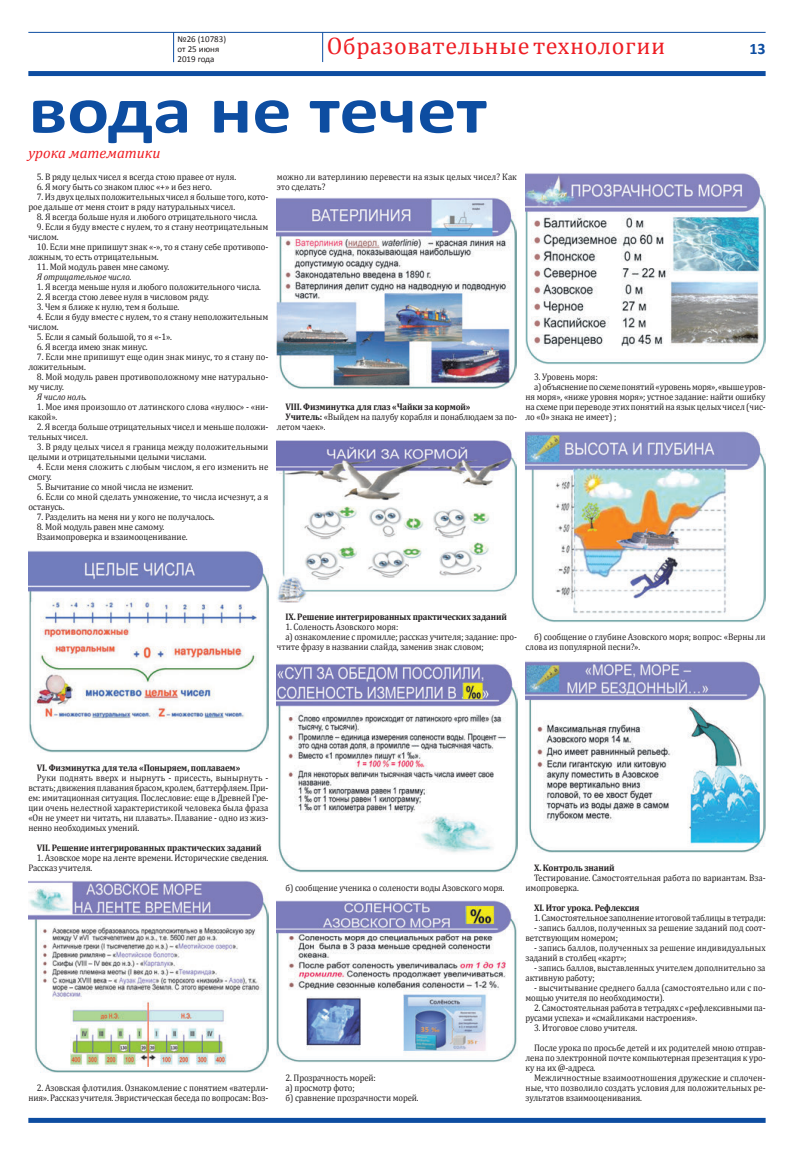
<style>
.page{position:relative;width:811px;height:1163px;background:#fff}
.page>*{position:absolute;margin:0;border:0;box-sizing:border-box;transform-origin:0 0}
.Заголовок_большой{font:700 67px "Calibri";color:#0d4da1;scale:1.17 1}
.Супер_рубрика{font:24px "Cambria";letter-spacing:.02em;color:#ee1d23}
.t1{font:700 16px "Calibri";color:#0d4da1}
.Подзаголовок{font:italic 15px "Cambria";color:#ee1d23}
.Текст{font:9.5px/10px "Cambria";letter-spacing:-.015em;color:#231f20;scale:.92 1}
.Текст-2{font:9.5px/10px "Cambria";letter-spacing:-.015em;color:#231f20;scale:.93 1}
.Текст-3{font:700 9.5px "Cambria";letter-spacing:-.015em;color:#231f20;scale:.92 1}
.Текст-4{font:9.5px/10px "Cambria";letter-spacing:.005em;color:#231f20;scale:.93 1}
.Текст-5{font:9.5px/10px "Cambria";letter-spacing:.005em;color:#231f20;scale:.92 1}
.Текст-6{font:italic 9.5px "Cambria";letter-spacing:-.015em;color:#231f20;scale:.93 1}
.t2{font:9px/9.9px "Calibri";color:#231f20}
.s1{font-weight:700}
</style>
<div class="page">
<hr style="left:173px;top:32px;width:1px;height:30px;background:#0d4da1">
<hr style="left:322px;top:32px;width:1px;height:30px;background:#0d4da1">
<hr style="left:28px;top:32px;width:737px;height:1px;background:#0d4da1">
<div style="left:28px;top:71px;width:737px;height:5px;background:#0d4da1"></div>
<div style="left:28px;top:1117px;width:737px;height:5px;background:#0d4da1"></div>
<img style="left:28px;top:551px;width:240px;height:201px">
<img style="left:28px;top:880px;width:240px;height:192px">
<img style="left:277px;top:197px;width:240px;height:192px">
<img style="left:277px;top:440px;width:239px;height:162px">
<img style="left:277px;top:663px;width:240px;height:209px">
<img style="left:277px;top:900px;width:240px;height:162px">
<img style="left:525px;top:172px;width:240px;height:192px">
<img style="left:525px;top:431px;width:240px;height:191px">
<img style="left:525px;top:660px;width:240px;height:192px">
<p class="t2" style="left:177px;top:34px;width:50px">№26 (10783) от 25 июня<br>2019 года</p>
<h3 class="t1" style="left:749px;top:37px;width:18px">13</h3>
<p class="Супер_рубрика" style="left:327px;top:32px;width:340px">Образовательные технологии</p>
<p class="Заголовок_большой" style="left:28px;top:63px;width:393px">вода не течет</p>
<p class="Подзаголовок" style="left:28px;top:142px;width:133px">урока математики</p>
<p class="Текст-2" style="left:37px;top:171px;width:216px">5. В ряду целых чисел я всегда стою правее от нуля.</p>
<p class="Текст-2" style="left:37px;top:181px;width:190px">6. Я могу быть со знаком плюс «+» и без него.</p>
<p class="Текст-2" style="left:28px;top:191px;width:260px;text-indent:9px">7. Из двух целых положительных чисел я больше того, кото&shy;рое дальше от меня стоит в ряду натуральных чисел.</p>
<p class="Текст-2" style="left:37px;top:211px;width:239px">8. Я всегда больше нуля и любого отрицательного числа.</p>
<p class="Текст-2" style="left:28px;top:221px;width:260px;text-indent:9px">9. Если я буду вместе с нулем, то я стану неотрицательным числом.</p>
<p class="Текст-2" style="left:28px;top:241px;width:260px;text-indent:9px">10. Если мне припишут знак «-», то я стану себе противопо&shy;ложным, то есть отрицательным.</p>
<p class="Текст-2" style="left:37px;top:261px;width:144px">11. Мой модуль равен мне самому.</p>
<p class="Текст-6" style="left:37px;top:270px;width:103px">Я отрицательное число.</p>
<p class="Текст-2" style="left:37px;top:281px;width:242px">1. Я всегда меньше нуля и любого положительного числа.</p>
<p class="Текст-2" style="left:37px;top:291px;width:187px">2. Я всегда стою левее нуля в числовом ряду.</p>
<p class="Текст-2" style="left:37px;top:301px;width:155px">3. Чем я ближе к нулю, тем я больше.</p>
<p class="Текст-2" style="left:28px;top:311px;width:260px;text-indent:9px">4. Если я буду вместе с нулем, то я стану неположительным числом.</p>
<p class="Текст-2" style="left:37px;top:331px;width:147px">5. Если я самый большой, то я «-1».</p>
<p class="Текст-2" style="left:37px;top:341px;width:121px">6. Я всегда имею знак минус.</p>
<p class="Текст-2" style="left:28px;top:351px;width:260px;text-indent:9px">7. Если мне припишут еще один знак минус, то я стану по&shy;ложительным.</p>
<p class="Текст-2" style="left:28px;top:371px;width:260px;text-indent:9px">8. Мой модуль равен противоположному мне натурально&shy;му числу.</p>
<p class="Текст-6" style="left:37px;top:390px;width:55px">Я число ноль.</p>
<p class="Текст-2" style="left:28px;top:401px;width:260px;text-indent:9px">1. Мое имя произошло от латинского слова «нулюс» - «ни&shy;какой».</p>
<p class="Текст-2" style="left:28px;top:421px;width:260px;text-indent:9px">2. Я всегда больше отрицательных чисел и меньше положи&shy;тельных чисел.</p>
<p class="Текст-4" style="left:28px;top:441px;width:260px;text-indent:9px">3. В ряду целых чисел я граница между положительными целыми и отрицательными целыми числами.</p>
<p class="Текст-4" style="left:28px;top:461px;width:260px;text-indent:9px">4. Если меня сложить с любым числом, я его изменить не смогу.</p>
<p class="Текст-2" style="left:37px;top:481px;width:170px">5. Вычитание со мной числа не изменит.</p>
<p class="Текст-2" style="left:28px;top:491px;width:260px;text-indent:9px">6. Если со мной сделать умножение, то числа исчезнут, а я останусь.</p>
<p class="Текст-2" style="left:37px;top:511px;width:193px">7. Разделить на меня ни у кого не получалось.</p>
<p class="Текст-2" style="left:37px;top:521px;width:139px">8. Мой модуль равен мне самому.</p>
<p class="Текст-2" style="left:37px;top:532px;width:164px">Взаимопроверка и взаимооценивание.</p>
<p class="Текст-5" style="left:277px;top:172px;width:262px">можно ли ватерлинию перевести на язык целых чисел? Как это сделать?</p>
<p class="Текст-3" style="left:285px;top:400px;width:203px">VIII. Физминутка для глаз «Чайки за кормой»</p>
<p class="Текст" style="left:277px;top:412px;width:262px;text-indent:9px"><span class="s1">Учитель:</span> «Выйдем на палубу корабля и понаблюдаем за по&shy;летом чаек».</p>
<p class="Текст" style="left:534px;top:372px;width:71px">3. Уровень моря:</p>
<p class="Текст" style="left:525px;top:382px;width:262px;text-align:justify;text-indent:9px">а) объяснение по схеме понятий «уровень моря», «выше уров&shy;ня моря», «ниже уровня моря»; устное задание: найти ошибку на схеме при переводе этих понятий на язык целых чисел (чис&shy;ло «0» знака не имеет) ;</p>
<p class="Текст-3" style="left:285px;top:610px;width:242px">IX. Решение интегрированных практических заданий</p>
<p class="Текст" style="left:285px;top:622px;width:124px">1. Соленость Азовского моря:</p>
<p class="Текст" style="left:277px;top:632px;width:262px;text-indent:9px">а) ознакомление с промилле; рассказ учителя; задание: про&shy;чтите фразу в названии слайда, заменив знак словом;</p>
<p class="Текст" style="left:525px;top:632px;width:262px;text-indent:9px">б) сообщение о глубине Азовского моря; вопрос: «Верны ли слова из популярной песни?».</p>
<p class="Текст-3" style="left:37px;top:760px;width:222px">VI. Физминутка для тела «Поныряем, поплаваем»</p>
<p class="Текст" style="left:28px;top:772px;width:262px;text-align:justify;text-indent:9px">Руки поднять вверх и нырнуть - присесть, вынырнуть - встать; движения плавания брасом, кролем, баттерфляем. При&shy;ем: имитационная ситуация. Послесловие: еще в Древней Гре&shy;ции очень нелестной характеристикой человека была фраза «Он не умеет ни читать, ни плавать». Плавание - одно из жиз&shy;ненно необходимых умений.</p>
<p class="Текст-3" style="left:37px;top:840px;width:246px">VII. Решение интегрированных практических заданий</p>
<p class="Текст" style="left:28px;top:852px;width:262px;text-indent:9px">1. Азовское море на ленте времени. Исторические сведения.<br>Рассказ учителя.</p>
<p class="Текст" style="left:285px;top:882px;width:240px">б) сообщение ученика о солености воды Азовского моря.</p>
<p class="Текст" style="left:28px;top:1082px;width:262px;text-align:right">2. Азовская флотилия. Ознакомление с понятием «ватерли&shy;ния». Рассказ учителя. Эвристическая беседа по вопросам: Воз-</p>
<p class="Текст" style="left:285px;top:1072px;width:100px">2. Прозрачность морей:</p>
<p class="Текст" style="left:285px;top:1082px;width:77px">а) просмотр фото;</p>
<p class="Текст" style="left:285px;top:1092px;width:146px">б) сравнение прозрачности морей.</p>
<p class="Текст-3" style="left:534px;top:860px;width:89px">X. Контроль знаний</p>
<p class="Текст" style="left:525px;top:872px;width:262px;text-indent:9px">Тестирование. Самостоятельная работа по вариантам. Вза&shy;имопроверка.</p>
<p class="Текст-3" style="left:534px;top:900px;width:116px">XI. Итог урока. Рефлексия</p>
<p class="Текст" style="left:534px;top:912px;width:253px">1. Самостоятельное заполнение итоговой таблицы в тетради:</p>
<p class="Текст" style="left:525px;top:922px;width:262px;text-indent:9px">- запись баллов, полученных за решение заданий под соот&shy;ветствующим номером;</p>
<p class="Текст" style="left:525px;top:942px;width:262px;text-indent:9px">- запись баллов, полученных за решение индивидуальных заданий в столбец «карт»;</p>
<p class="Текст" style="left:525px;top:962px;width:262px;text-indent:9px">- запись баллов, выставленных учителем дополнительно за активную работу;</p>
<p class="Текст" style="left:525px;top:982px;width:262px;text-indent:9px">- высчитывание среднего балла (самостоятельно или с по&shy;мощью учителя по необходимости).</p>
<p class="Текст" style="left:525px;top:1002px;width:262px;text-indent:9px">2. Самостоятельная работа в тетрадях с «рефлексивными па&shy;русами успеха» и «смайликами настроения».</p>
<p class="Текст" style="left:534px;top:1022px;width:114px">3. Итоговое слово учителя.</p>
<p class="Текст" style="left:525px;top:1042px;width:262px;text-align:justify;text-indent:9px">После урока по просьбе детей и их родителей мною отправ&shy;лена по электронной почте компьютерная презентация к уро&shy;ку на их @-адреса.</p>
<p class="Текст" style="left:525px;top:1072px;width:262px;text-align:justify;text-indent:9px">Межличностные взаимоотношения дружеские и сплочен&shy;ные, что позволило создать условия для положительных ре&shy;зультатов взаимооценивания.</p>
</div>
